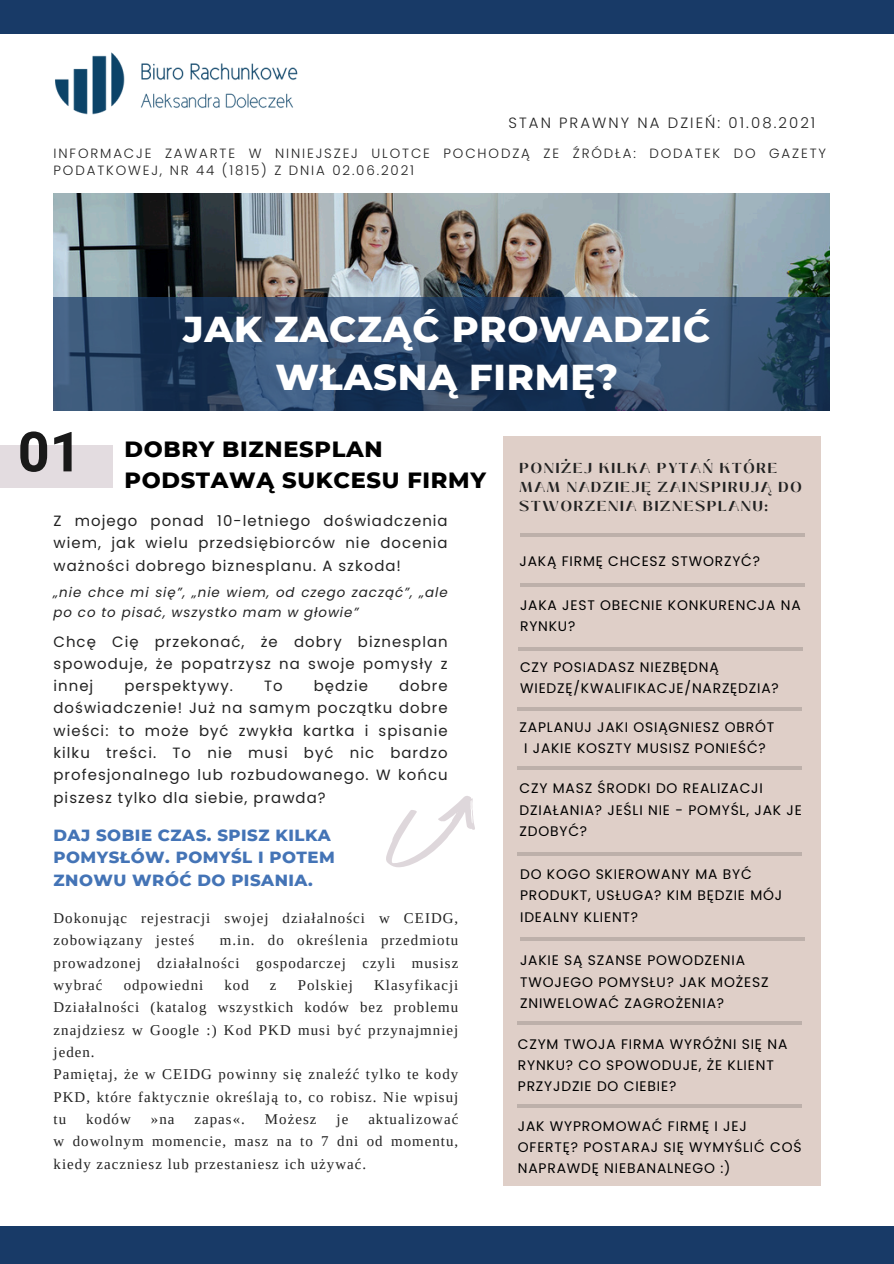
<style>
.page{position:relative;width:894px;height:1264px;background:#fff}
.page>*{position:absolute;margin:0;border:0;box-sizing:border-box;transform-origin:0 0}
.t1{font:700 55.35px "Heebo";color:#191919}
.t2{font:800 36.75px/48.3px "Montserrat";letter-spacing:.02em;color:#fff;text-align:center}
.t3{font:800 22.5px/31.5px "Montserrat";letter-spacing:.03em;color:#000}
.t4{font:800 16.5px/22.5px "Montserrat";letter-spacing:.03em;color:#4474b6}
.t5{font:14.85px/22.4px "Tinos";letter-spacing:.07em;color:#222}
.t6{font:14.85px/22.4px "Poppins";letter-spacing:.07em;color:#222;text-align:justify}
.t7{font:300 14.85px "Poppins";letter-spacing:.14em;color:#222}
.t8{font:700 14.4px/19.2px "Black Mango";letter-spacing:.125em;color:#222}
.t9{font:13.8px/21.3px "Poppins";letter-spacing:.06em;color:#000}
.t10{font:300 13.35px/17.9px "Poppins";letter-spacing:.14em;color:#222}
.t11{font:italic 13.35px/20.1px "Poppins";letter-spacing:.07em;color:#222}
</style>
<div class="page">
<div style="left:0;top:1225px;width:893px;height:38px;background:#183a67"></div>
<div style="left:0;top:0;width:893px;height:33px;background:#183a67"></div>
<div style="left:503px;top:436px;width:317px;height:749px;background:#dfcfc8"></div>
<hr style="left:520px;top:583px;width:284px;height:3px;background:#000">
<hr style="left:517px;top:647px;width:285px;height:3px;background:#000">
<hr style="left:520px;top:937px;width:284px;height:4px;background:#bdb0aa">
<svg style="left:517px;top:1104px;width:284px;height:3px"></svg>
<hr style="left:520px;top:533px;width:284px;height:3px;background:#000">
<img style="left:53px;top:193px;width:776px;height:104px">
<img style="left:55px;top:52px;width:243px;height:63px">
<div style="left:0;top:445px;width:112px;height:43px;background:#e3dce0"></div>
<hr style="left:516px;top:707px;width:285px;height:3px;background:#000">
<hr style="left:516px;top:766px;width:285px;height:3px;background:#000">
<hr style="left:516px;top:852px;width:285px;height:3px;background:#000">
<svg style="left:517px;top:1021px;width:284px;height:3px"></svg>
<svg style="left:386px;top:796px;width:89px;height:72px"></svg>
<svg style="left:53px;top:297px;width:776px;height:114px;background:#2e4969"></svg>
<h6 class="t7" style="left:508px;top:112px;width:308px">STAN PRAWNY NA DZIEŃ: 01.08.2021</h6>
<p class="t10" style="left:53px;top:144px;width:773px">INFORMACJE ZAWARTE W NINIEJSZEJ ULOTCE POCHODZĄ ZE ŹRÓDŁA: DODATEK DO GAZETY<br>PODATKOWEJ, NR 44 (1815) Z DNIA 02.06.2021</p>
<h4 class="t1" style="left:18px;top:413px;width:65px">01</h4>
<p class="t2" style="left:183px;top:304px;width:528px">JAK ZACZĄĆ PROWADZIĆ<br>WŁASNĄ FIRMĘ?</p>
<p class="t3" style="left:124px;top:433px;width:363px">DOBRY BIZNESPLAN<br>PODSTAWĄ SUKCESU FIRMY</p>
<p class="t8" style="left:519px;top:458px;width:283px">PONIŻEJ KILKA PYTAŃ KTÓRE<br>MAM NADZIEJĘ ZAINSPIRUJĄ DO<br>STWORZENIA BIZNESPLANU:</p>
<h1 class="t6" style="left:53px;top:509px;width:395px">Z mojego ponad 10-letniego doświadczenia wiem, jak wielu przedsiębiorców nie docenia ważności dobrego biznesplanu. A szkoda!</h1>
<p class="t11" style="left:53px;top:582px;width:395px">„nie chce mi się”, „nie wiem, od czego zacząć”, „ale po co to pisać, wszystko mam w głowie”</p>
<h2 class="t6" style="left:53px;top:630px;width:395px">Chcę Cię przekonać, że dobry biznesplan spowoduje, że popatrzysz na swoje pomysły z innej</h2>
<h2 class="t6" style="left:124px;top:674px;width:110px">perspektywy.</h2>
<h2 class="t6" style="left:264px;top:674px;width:20px">To</h2>
<h2 class="t6" style="left:314px;top:674px;width:56px">będzie</h2>
<h2 class="t6" style="left:53px;top:674px;width:395px;text-indent:345px">dobre doświadczenie! Już na samym początku dobre wieści: to może być zwykła kartka i spisanie kilku treści. To nie musi być nic bardzo profesjonalnego lub rozbudowanego. W końcu piszesz tylko dla siebie, prawda?</h2>
<p class="t4" style="left:53px;top:823px;width:283px">DAJ SOBIE CZAS. SPISZ KILKA<br>POMYSŁÓW. POMYŚL I POTEM<br>ZNOWU WRÓĆ DO PISANIA.</p>
<h3 class="t5" style="left:53px;top:907px;width:406px">Dokonując rejestracji swojej działalności w CEIDG, zobowiązany jesteś</h3>
<h3 class="t5" style="left:53px;top:929px;width:406px;text-align:justify;text-indent:166px">m.in. do określenia przedmiotu prowadzonej działalności gospodarczej czyli musisz wybrać</h3>
<h3 class="t5" style="left:53px;top:973px;width:406px;text-indent:320px">Klasyfikacji Działalności (katalog wszystkich kodów bez problemu znajdziesz w Google :) Kod PKD musi być przynajmniej jeden.<br>Pamiętaj, że w CEIDG powinny się znaleźć tylko te kody PKD, które faktycznie określają to, co robisz. Nie wpisuj tu</h3>
<h3 class="t5" style="left:124px;top:973px;width:81px">odpowiedni</h3>
<h3 class="t5" style="left:224px;top:973px;width:26px">kod</h3>
<h3 class="t5" style="left:270px;top:973px;width:8px">z</h3>
<h3 class="t5" style="left:297px;top:973px;width:57px">Polskiej</h3>
<h3 class="t5" style="left:53px;top:1107px;width:406px;text-align:justify;text-indent:315px">aktualizować w dowolnym momencie, masz na to 7 dni od momentu, kiedy zaczniesz lub przestaniesz ich używać.</h3>
<h3 class="t5" style="left:86px;top:1107px;width:46px">kodów</h3>
<h3 class="t5" style="left:151px;top:1107px;width:25px">»na</h3>
<h3 class="t5" style="left:194px;top:1107px;width:52px">zapas«.</h3>
<h3 class="t5" style="left:265px;top:1107px;width:53px">Możesz</h3>
<h3 class="t5" style="left:336px;top:1107px;width:13px">je</h3>
<p class="t9" style="left:519px;top:550px;width:242px">JAKĄ FIRMĘ CHCESZ STWORZYĆ?</p>
<p class="t9" style="left:520px;top:594px;width:282px">JAKA JEST OBECNIE KONKURENCJA NA<br>RYNKU?</p>
<h5 class="t9" style="left:520px;top:656px;width:260px">CZY POSIADASZ NIEZBĘDNĄ<br>WIEDZĘ/KWALIFIKACJE/NARZĘDZIA?</h5>
<p class="t9" style="left:519px;top:716px;width:256px">ZAPLANUJ JAKI OSIĄGNIESZ OBRÓT</p>
<h5 class="t9" style="left:524px;top:737px;width:243px">I JAKIE KOSZTY MUSISZ PONIEŚĆ?</h5>
<p class="t9" style="left:519px;top:778px;width:284px">CZY MASZ ŚRODKI DO REALIZACJI<br>DZIAŁANIA? JEŚLI NIE - POMYŚL, JAK JE<br>ZDOBYĆ?</p>
<p class="t9" style="left:520px;top:863px;width:263px">DO KOGO SKIEROWANY MA BYĆ<br>PRODUKT, USŁUGA? KIM BĘDZIE MÓJ<br>IDEALNY KLIENT?</p>
<p class="t9" style="left:520px;top:949px;width:250px">JAKIE SĄ SZANSE POWODZENIA<br>TWOJEGO POMYSŁU? JAK MOŻESZ<br>ZNIWELOWAĆ ZAGROŻENIA?</p>
<p class="t9" style="left:517px;top:1033px;width:271px">CZYM TWOJA FIRMA WYRÓŻNI SIĘ NA<br>RYNKU? CO SPOWODUJE, ŻE KLIENT<br>PRZYJDZIE DO CIEBIE?</p>
<p class="t9" style="left:517px;top:1114px;width:285px">JAK WYPROMOWAĆ FIRMĘ I JEJ<br>OFERTĘ? POSTARAJ SIĘ WYMYŚLIĆ COŚ<br>NAPRAWDĘ NIEBANALNEGO :)</p>
</div>
